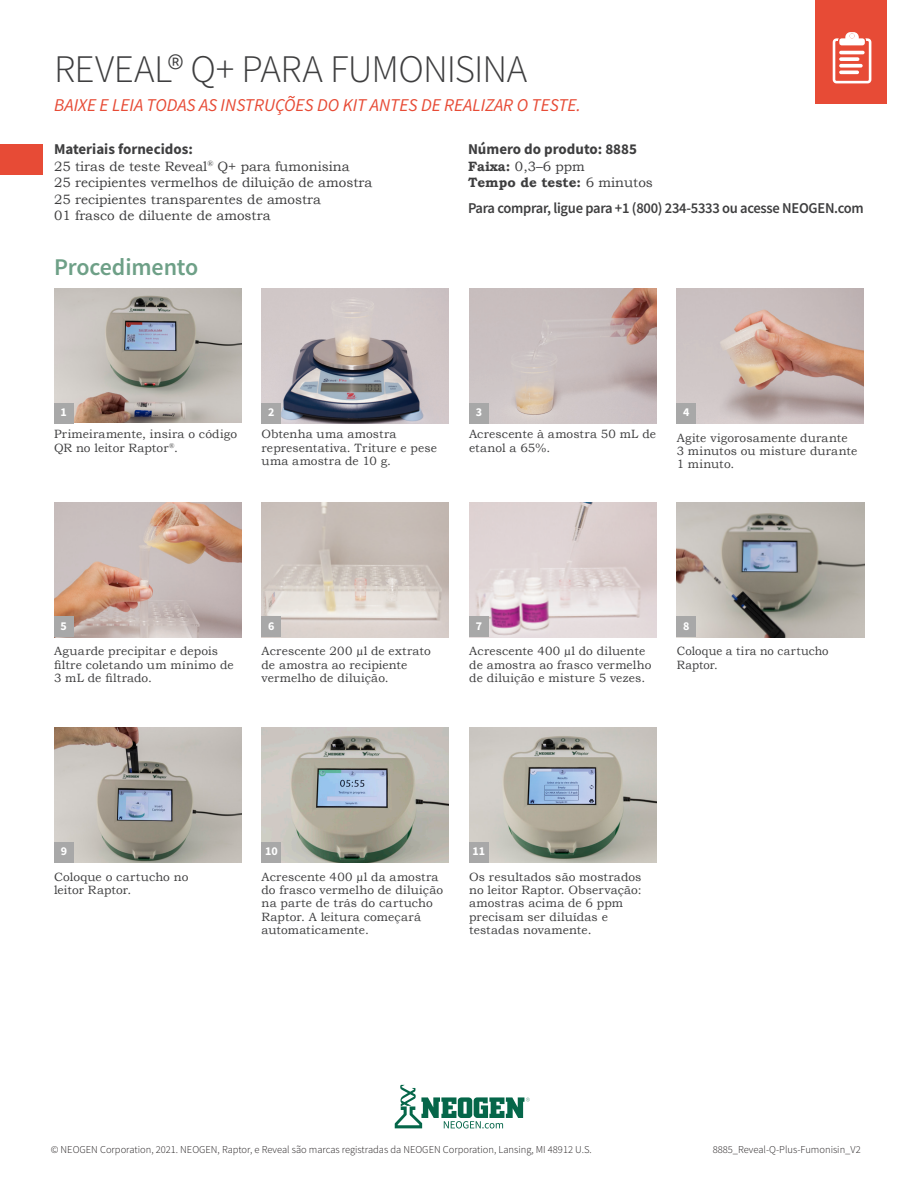
<style>
.page{position:relative;width:918px;height:1188px;background:#fff}
.page>*{position:absolute;margin:0;border:0;box-sizing:border-box;transform-origin:0 0}
.Headline{font:300 39px "Source Sans Pro";letter-spacing:-.02em;color:#3e3e3f}
.Subhead{font:600 24px "Source Sans Pro";letter-spacing:-.005em;color:#6ea087}
.Kit_Instructions{font:italic 18px "Source Sans Pro";color:#e74b36}
.t1{font:600 15px "Source Sans Pro";letter-spacing:-.02em;color:#3e3e3f}
.Materials_Provided_S{font:700 15px "Source Sans Pro";color:#3e3e3f}
.Materials_Provided_C{font:13.5px "Bookman Old Style";color:#3e3e3f}
.Materials_Provided_C-2{font:700 13.5px "Bookman Old Style";color:#3e3e3f}
.Chart_Image_Text{font:12px/13.2px "Bookman Old Style";letter-spacing:.01em;color:#3e3e3f}
.Chart_Image_Text-2{font:12px/13.2px "Bookman Old Style";letter-spacing:.01em;color:#3e3e3f;scale:.95 1}
.Image_Text{font:700 12px "Source Sans Pro";color:#fff}
.t2{font:300 10.5px "Source Sans Pro";color:#231f20}
.s1{font-weight:700}
.s2{font-weight:400}
</style>
<div class="page">
<img style="left:54px;top:728px;width:187px;height:134px">
<img style="left:262px;top:728px;width:187px;height:134px">
<img style="left:469px;top:728px;width:187px;height:134px">
<img style="left:469px;top:502px;width:187px;height:135px">
<img style="left:262px;top:502px;width:187px;height:135px">
<img style="left:54px;top:502px;width:187px;height:135px">
<img style="left:677px;top:502px;width:187px;height:135px">
<img style="left:677px;top:288px;width:187px;height:135px">
<img style="left:469px;top:288px;width:187px;height:135px">
<img style="left:262px;top:288px;width:187px;height:135px">
<img style="left:54px;top:288px;width:187px;height:135px">
<div style="left:815px;top:0;width:72px;height:104px;background:#e74b36"></div>
<svg style="left:833px;top:32px;width:38px;height:51px"></svg>
<div style="left:0;top:145px;width:42px;height:30px;background:#e74b36"></div>
<svg style="left:395px;top:1085px;width:135px;height:44px"></svg>
<div style="left:262px;top:403px;width:19px;height:20px;background:#a8a8a8"></div>
<div style="left:469px;top:403px;width:20px;height:20px;background:#a8a8a8"></div>
<div style="left:54px;top:403px;width:19px;height:20px;background:#a8a8a8"></div>
<div style="left:677px;top:403px;width:19px;height:20px;background:#a8a8a8"></div>
<div style="left:262px;top:616px;width:19px;height:21px;background:#a8a8a8"></div>
<div style="left:469px;top:616px;width:20px;height:21px;background:#a8a8a8"></div>
<div style="left:54px;top:616px;width:19px;height:21px;background:#a8a8a8"></div>
<div style="left:677px;top:616px;width:19px;height:21px;background:#a8a8a8"></div>
<div style="left:262px;top:842px;width:19px;height:20px;background:#a8a8a8"></div>
<div style="left:469px;top:842px;width:20px;height:20px;background:#a8a8a8"></div>
<div style="left:54px;top:842px;width:20px;height:20px;background:#a8a8a8"></div>
<p class="Headline" style="left:54px;top:45px;width:475px">REVEAL® Q+ PARA FUMONISINA</p>
<p class="Kit_Instructions" style="left:54px;top:93px;width:529px">BAIXE E LEIA TODAS AS INSTRUÇÕES DO KIT ANTES DE REALIZAR O TESTE.</p>
<p class="Materials_Provided_S" style="left:54px;top:139px;width:140px">Materiais fornecidos:</p>
<p class="Materials_Provided_C" style="left:54px;top:157px;width:297px">25 tiras de teste Reveal<sup>®</sup> Q+ para fumonisina</p>
<p class="Materials_Provided_C" style="left:54px;top:174px;width:320px">25 recipientes vermelhos de diluição de amostra</p>
<p class="Materials_Provided_C" style="left:54px;top:190px;width:269px">25 recipientes transparentes de amostra</p>
<p class="Materials_Provided_C" style="left:54px;top:207px;width:218px">01 frasco de diluente de amostra</p>
<p class="Subhead" style="left:54px;top:251px;width:146px">Procedimento</p>
<p class="Materials_Provided_S" style="left:468px;top:139px;width:171px">Número do produto: 8885</p>
<p class="Materials_Provided_C" style="left:468px;top:157px;width:118px"><span class="s1">Faixa:</span> 0,3–6 ppm</p>
<p class="Materials_Provided_C-2" style="left:468px;top:173px;width:186px">Tempo de teste: <span class="s2">6 minutos</span></p>
<p class="t1" style="left:468px;top:199px;width:397px">Para comprar, ligue para +1 (800) 234-5333 ou acesse NEOGEN.com</p>
<p class="Image_Text" style="left:61px;top:404px;width:8px">1</p>
<p class="Image_Text" style="left:268px;top:404px;width:8px">2</p>
<p class="Image_Text" style="left:476px;top:404px;width:8px">3</p>
<p class="Image_Text" style="left:683px;top:404px;width:8px">4</p>
<p class="Chart_Image_Text" style="left:54px;top:428px;width:185px">Primeiramente, insira o código<br>QR no leitor Raptor<sup>®</sup>.</p>
<p class="Chart_Image_Text" style="left:262px;top:428px;width:177px">Obtenha uma amostra representativa. Triture e pese uma amostra de 10 g.</p>
<p class="Chart_Image_Text" style="left:469px;top:428px;width:188px">Acrescente à amostra 50 mL de etanol a 65%.</p>
<p class="Chart_Image_Text" style="left:677px;top:431px;width:182px">Agite vigorosamente durante<br>3 minutos ou misture durante<br>1 minuto.</p>
<p class="Image_Text" style="left:61px;top:618px;width:8px">5</p>
<p class="Image_Text" style="left:268px;top:618px;width:8px">6</p>
<p class="Image_Text" style="left:476px;top:618px;width:8px">7</p>
<p class="Image_Text" style="left:683px;top:618px;width:8px">8</p>
<p class="Chart_Image_Text" style="left:54px;top:645px;width:181px">Aguarde precipitar e depois filtre coletando um mínimo de<br>3 mL de filtrado.</p>
<p class="Chart_Image_Text" style="left:262px;top:645px;width:171px">Acrescente 200 µl de extrato de amostra ao recipiente vermelho de diluição.</p>
<p class="Chart_Image_Text" style="left:469px;top:645px;width:184px">Acrescente 400 µl do diluente de amostra ao frasco vermelho de diluição e misture 5 vezes.</p>
<p class="Chart_Image_Text-2" style="left:677px;top:645px;width:161px">Coloque a tira no cartucho<br>Raptor.</p>
<p class="Image_Text" style="left:61px;top:843px;width:8px">9</p>
<p class="Image_Text" style="left:265px;top:843px;width:14px">10</p>
<p class="Image_Text" style="left:473px;top:843px;width:14px">11</p>
<p class="Chart_Image_Text" style="left:54px;top:870px;width:136px">Coloque o cartucho no leitor Raptor.</p>
<p class="Chart_Image_Text" style="left:262px;top:870px;width:183px">Acrescente 400 µl da amostra do frasco vermelho de diluição na parte de trás do cartucho<br>Raptor. A leitura começará automaticamente.</p>
<p class="Chart_Image_Text" style="left:469px;top:870px;width:174px">Os resultados são mostrados no leitor Raptor. Observação: amostras acima de 6 ppm precisam ser diluídas e testadas novamente.</p>
<p class="t2" style="left:51px;top:1143px;width:543px">© NEOGEN Corporation, 2021. NEOGEN, Raptor, e Reveal são marcas registradas da NEOGEN Corporation, Lansing, MI 48912 U.S.</p>
<p class="t2" style="left:713px;top:1143px;width:149px">8885_Reveal-Q-Plus-Fumonisin_V2</p>
</div>
